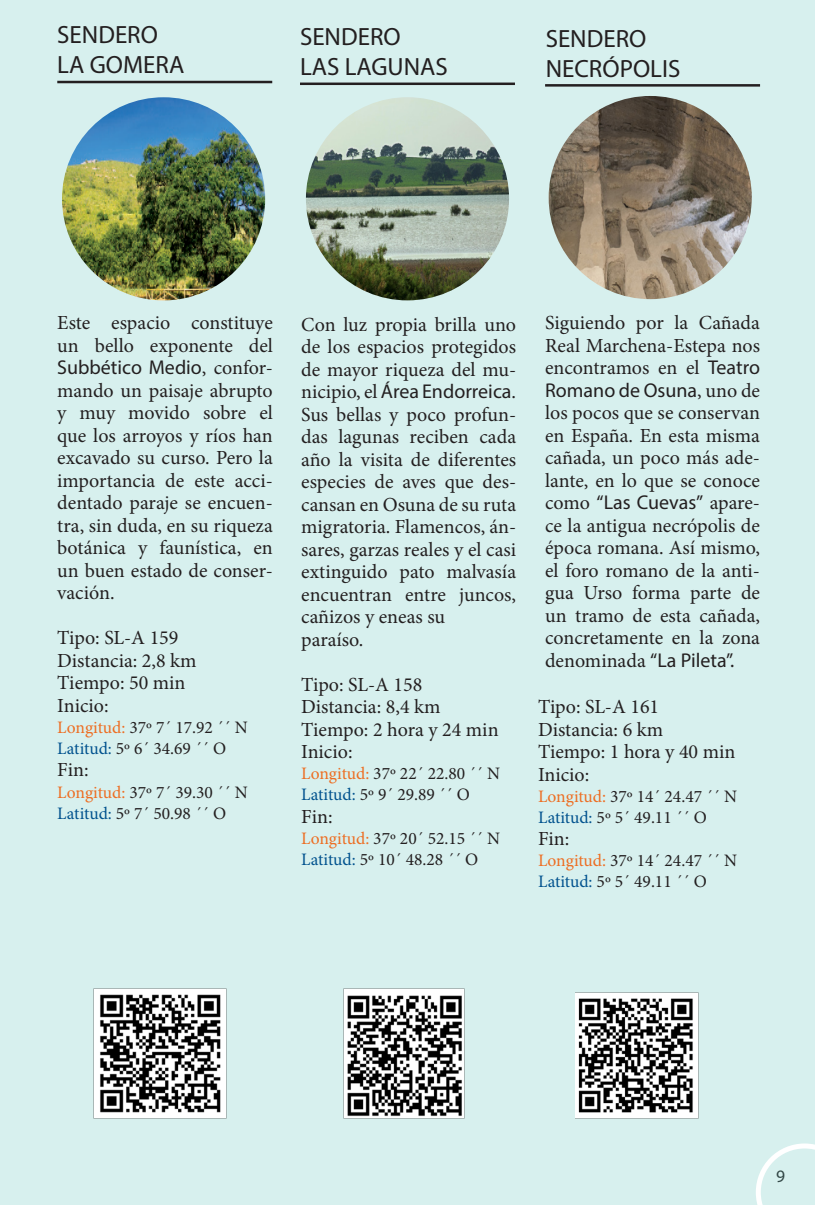
<style>
.page{position:relative;width:815px;height:1205px;background:#d7f0ee}
.page>*{position:absolute;margin:0;border:0;box-sizing:border-box;transform-origin:0 0}
.t1{font:25px "Myriad Pro";color:#231f20}
.t2{font:20px/22.5px "Minion Pro";color:#231f20;text-align:justify}
.t3{font:17.5px "Minion Pro";color:#231f20}
.t4{font:17.5px "Myriad Pro";color:#231f20}
.s1{font-family:"Myriad Pro"}
.s2{color:#ed6e23}
.s3{color:#01528e}
</style>
<div class="page">
<hr style="left:57px;top:81px;width:215px;height:2px;background:#231f20">
<hr style="left:545px;top:84px;width:215px;height:3px;background:#231f20">
<hr style="left:300px;top:83px;width:215px;height:2px;background:#231f20">
<img style="left:62px;top:97px;width:203px;height:203px;border-radius:102px">
<img style="left:549px;top:96px;width:203px;height:203px;border-radius:102px">
<img style="left:306px;top:97px;width:203px;height:203px;border-radius:102px">
<svg style="left:756px;top:1143px;width:59px;height:62px"></svg>
<img style="left:94px;top:989px;width:133px;height:129px">
<img style="left:575px;top:992px;width:123px;height:127px">
<img style="left:344px;top:989px;width:121px;height:129px">
<p class="t1" style="left:57px;top:19px;width:102px">SENDERO</p>
<p class="t1" style="left:57px;top:49px;width:129px">LA GOMERA</p>
<p class="t1" style="left:300px;top:21px;width:102px">SENDERO</p>
<p class="t1" style="left:300px;top:51px;width:149px">LAS LAGUNAS</p>
<p class="t1" style="left:546px;top:23px;width:102px">SENDERO</p>
<p class="t1" style="left:546px;top:53px;width:136px">NECRÓPOLIS</p>
<p class="t2" style="left:57px;top:312px;width:217px">Este espacio constituye un bello exponente del <span class="s1">Subbético Medio</span>, confor&shy;mando un paisaje abrupto y muy movido sobre el que los arroyos y ríos han excavado su curso. Pero la importancia de este acci&shy;dentado paraje se encuen&shy;tra, sin duda, en su riqueza botánica y faunística, en un buen estado de conser&shy;vación.</p>
<p class="t2" style="left:57px;top:627px;width:123px">Tipo: SL-A 159</p>
<p class="t2" style="left:57px;top:649px;width:141px">Distancia: 2,8 km</p>
<p class="t2" style="left:57px;top:672px;width:130px">Tiempo: 50 min</p>
<p class="t2" style="left:57px;top:694px;width:53px">Inicio:</p>
<p class="t3" style="left:57px;top:716px;width:192px"><span class="s2">Longitud:</span> 37º 7´ 17.92 ´´ N</p>
<p class="t3" style="left:57px;top:737px;width:170px"><span class="s3">Latitud:</span> 5º 6´ 34.69 ´´ O</p>
<p class="t2" style="left:57px;top:759px;width:33px">Fin:</p>
<p class="t3" style="left:57px;top:780px;width:192px"><span class="s2">Longitud:</span> 37º 7´ 39.30 ´´ N</p>
<p class="t3" style="left:57px;top:801px;width:170px"><span class="s3">Latitud:</span> 5º 7´ 50.98 ´´ O</p>
<p class="t2" style="left:301px;top:313px;width:216px">Con luz propia brilla uno de los espacios protegidos de mayor riqueza del mu&shy;nicipio, el <span class="s1">Área Endorreica</span>.<br>Sus bellas y poco profun&shy;das lagunas reciben cada año la visita de diferentes especies de aves que des&shy;cansan en Osuna de su ruta migratoria. Flamencos, án&shy;sares, garzas reales y el casi extinguido pato malvasía encuentran entre juncos, cañizos y eneas su</p>
<p class="t2" style="left:301px;top:628px;width:64px">paraíso.</p>
<p class="t2" style="left:301px;top:673px;width:123px">Tipo: SL-A 158</p>
<p class="t2" style="left:301px;top:696px;width:141px">Distancia: 8,4 km</p>
<p class="t2" style="left:301px;top:718px;width:199px">Tiempo: 2 hora y 24 min</p>
<p class="t2" style="left:301px;top:741px;width:53px">Inicio:</p>
<p class="t3" style="left:301px;top:762px;width:201px"><span class="s2">Longitud:</span> 37º 22´ 22.80 ´´ N</p>
<p class="t3" style="left:301px;top:783px;width:170px"><span class="s3">Latitud:</span> 5º 9´ 29.89 ´´ O</p>
<p class="t2" style="left:301px;top:805px;width:33px">Fin:</p>
<p class="t3" style="left:301px;top:826px;width:201px"><span class="s2">Longitud:</span> 37º 20´ 52.15 ´´ N</p>
<p class="t3" style="left:301px;top:847px;width:179px"><span class="s3">Latitud:</span> 5º 10´ 48.28 ´´ O</p>
<p class="t2" style="left:545px;top:312px;width:216px">Siguiendo por la Cañada Real Marchena-Estepa nos encontramos en el <span class="s1">Teatro Romano de Osuna</span>, uno de los pocos que se conservan en España. En esta misma cañada, un poco más ade&shy;lante, en lo que se conoce como <span class="s1">“Las Cuevas”</span> apare&shy;ce la antigua necrópolis de época romana. Así mismo, el foro romano de la anti&shy;gua Urso forma parte de un tramo de esta cañada, concretamente en la zona denominada <span class="s1">“La Pileta”.</span></p>
<p class="t2" style="left:538px;top:695px;width:123px">Tipo: SL-A 161</p>
<p class="t2" style="left:538px;top:718px;width:127px">Distancia: 6 km</p>
<p class="t2" style="left:538px;top:740px;width:199px">Tiempo: 1 hora y 40 min</p>
<p class="t2" style="left:538px;top:763px;width:53px">Inicio:</p>
<p class="t3" style="left:538px;top:784px;width:201px"><span class="s2">Longitud:</span> 37º 14´ 24.47 ´´ N</p>
<p class="t3" style="left:538px;top:805px;width:170px"><span class="s3">Latitud:</span> 5º 5´ 49.11 ´´ O</p>
<p class="t2" style="left:538px;top:827px;width:33px">Fin:</p>
<p class="t3" style="left:538px;top:849px;width:201px"><span class="s2">Longitud:</span> 37º 14´ 24.47 ´´ N</p>
<p class="t3" style="left:538px;top:870px;width:170px"><span class="s3">Latitud:</span> 5º 5´ 49.11 ´´ O</p>
<p class="t4" style="left:776px;top:1165px;width:10px">9</p>
</div>
